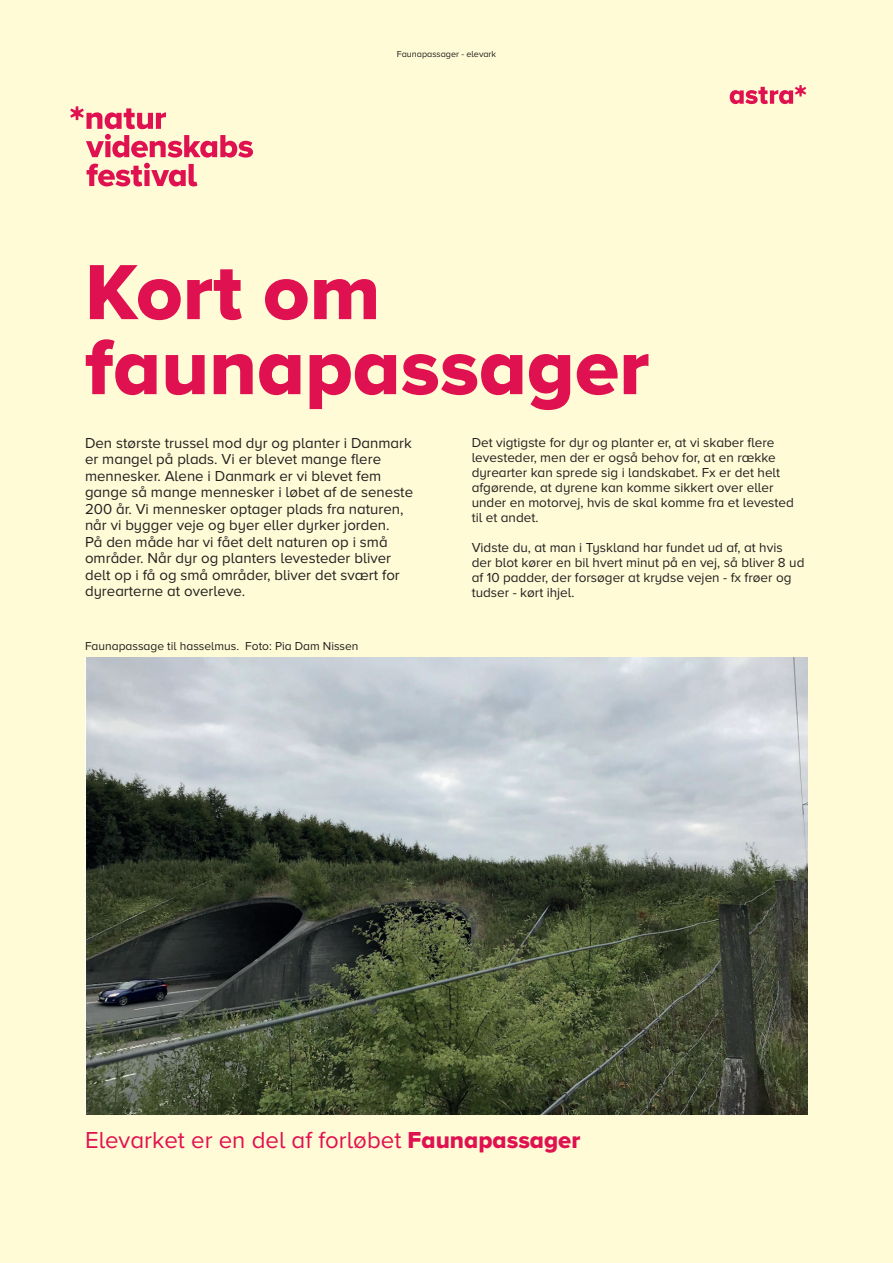
<style>
.page{position:relative;width:893px;height:1263px;background:#fff}
.page>*{position:absolute;margin:0;border:0;box-sizing:border-box;transform-origin:0 0}
.t1{font:800 81px/75px "Proxima Nova Astra";color:#e01150}
.t2{font:24px "Proxima Nova Astra";color:#e01150}
.t3{font:15px/16.5px "Proxima Nova Astra";color:#231f20}
.t4{font:13.5px/15px "Proxima Nova Astra";color:#231f20}
.t5{font:12px "Proxima Nova Astra";color:#231f20}
.t6{font:9px "Proxima Nova Astra";color:#231f20}
.s1{font-weight:800}
</style>
<div class="page">
<div style="left:1px;top:1px;width:891px;height:1261px;background:#fffbd6"></div>
<svg style="left:70px;top:106px;width:183px;height:80px"></svg>
<svg style="left:730px;top:85px;width:76px;height:19px"></svg>
<img style="left:85px;top:657px;width:723px;height:457px">
<p class="t6" style="left:397px;top:49px;width:101px">Faunapassager - elevark</p>
<h1 class="t1" style="left:85px;top:260px;width:566px">Kort om faunapassager</h1>
<p class="t3" style="left:85px;top:435px;width:330px">Den største trussel mod dyr og planter i Danmark er mangel på plads. Vi er blevet mange flere mennesker. Alene i Danmark er vi blevet fem gange så mange mennesker i løbet af de seneste 200 år. Vi mennesker optager plads fra naturen, når vi bygger veje og byer eller dyrker jorden.<br>På den måde har vi fået delt naturen op i små områder. Når dyr og planters levesteder bliver delt op i få og små områder, bliver det svært for dyrearterne at overleve.</p>
<p class="t4" style="left:472px;top:435px;width:324px">Det vigtigste for dyr og planter er, at vi skaber flere levesteder, men der er også behov for, at en række dyrearter kan sprede sig i landskabet. Fx er det helt afgørende, at dyrene kan komme sikkert over eller under en motorvej, hvis de skal komme fra et levested til et andet.</p>
<p class="t4" style="left:472px;top:540px;width:334px">Vidste du, at man i Tyskland har fundet ud af, at hvis der blot kører en bil hvert minut på en vej, så bliver 8 ud af 10 padder, der forsøger at krydse vejen - fx frøer og tudser - kørt ihjel.</p>
<p class="t5" style="left:85px;top:639px;width:275px">Faunapassage til hasselmus. Foto: Pia Dam Nissen</p>
<h2 class="t2" style="left:85px;top:1126px;width:497px">Elevarket er en del af forløbet <span class="s1">Faunapassager</span></h2>
</div>
